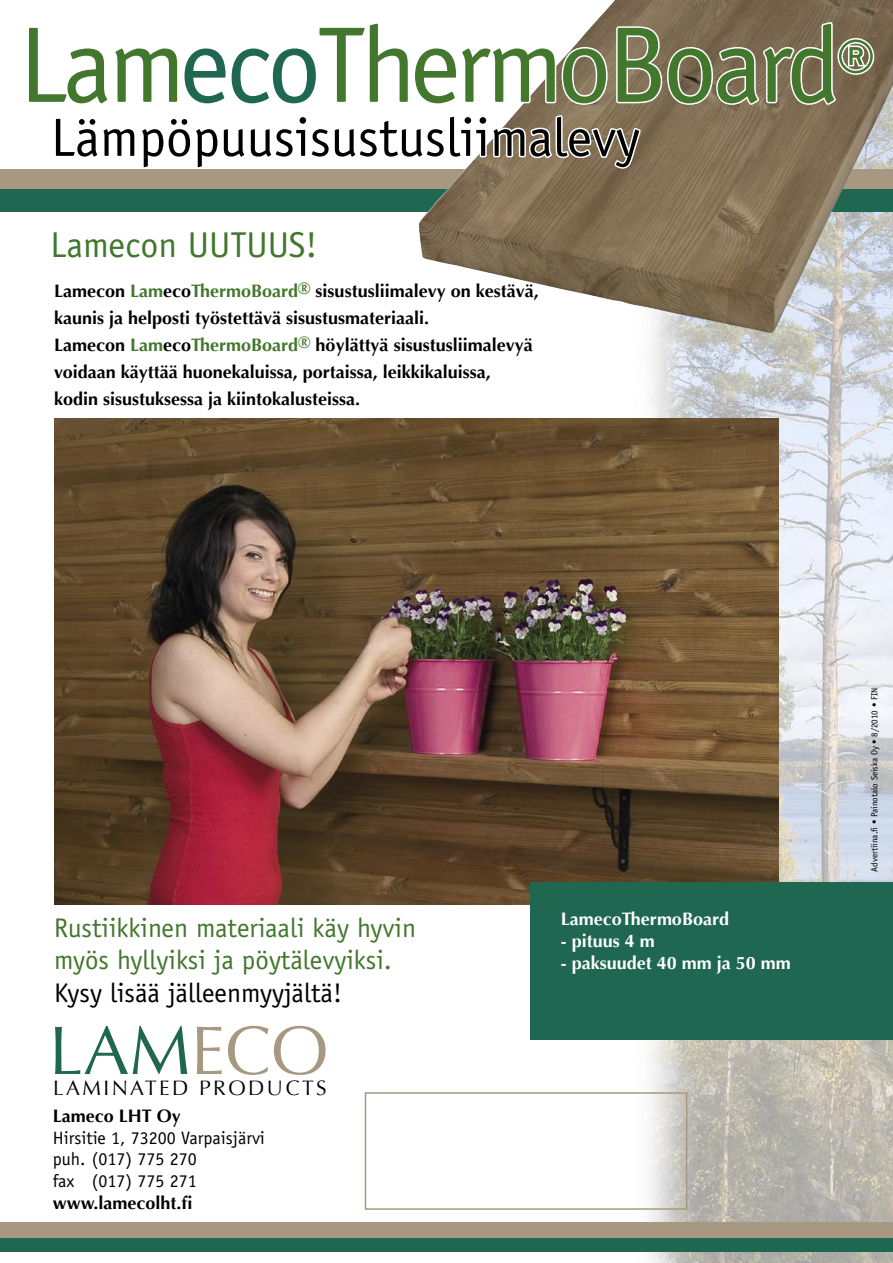
<style>
.page{position:relative;width:893px;height:1263px;background:#fff}
.page>*{position:absolute;margin:0;border:0;box-sizing:border-box;transform-origin:0 0}
.t1{font:108px "Officina Sans";letter-spacing:-.04em;color:#42772d}
.t2{font:68.85px "Optima";color:#1f6750}
.t3{font:54px "Officina Sans";color:#000}
.Normaali{font:36px "Officina Sans";color:#42772d}
.Normaali-2{font:27px/32.4px "Officina Sans";color:#42772d}
.Normaali-3{font:27px "Officina Sans";color:#000}
.t4{font:20.85px "Optima";letter-spacing:.12em;color:#000}
.Normaali-4{font:700 18px/27px "Optima";color:#000}
.t5{font:18px "Officina Sans";color:#000}
.t6{font:700 18px "Optima";color:#fff}
.t7{font:9px "Officina Sans";color:#000}
.s1{color:#1f6750}
.s2{font-size:72px}
.s3{color:#42772d}
.s4{color:#a79881}
</style>
<div class="page">
<img style="left:615px;top:334px;width:278px;height:929px">
<div style="left:0;top:169px;width:893px;height:22px;background:#a79881"></div>
<div style="left:0;top:1224px;width:893px;height:27px;background:#1f6750"></div>
<div style="left:0;top:1222px;width:893px;height:15px;background:#a79881"></div>
<div style="left:0;top:190px;width:893px;height:22px;background:#1f6750"></div>
<div style="left:365px;top:1092px;width:322px;height:118px;border:2px solid #a79881"></div>
<img style="left:54px;top:419px;width:724px;height:486px">
<div style="left:530px;top:882px;width:363px;height:158px;background:#1f6750"></div>
<img style="left:418px;top:0;width:475px;height:334px">
<svg style="left:418px;top:21px;width:191px;height:85px"></svg>
<svg style="left:615px;top:21px;width:261px;height:85px"></svg>
<svg style="left:418px;top:114px;width:225px;height:63px"></svg>
<p class="t1" style="left:19px;top:2px;width:858px">Lam<span class="s1">eco</span>ThermoBoard<span class="s2">®</span></p>
<p class="t3" style="left:51px;top:106px;width:590px">Lämpöpuusisustusliimalevy</p>
<p class="Normaali" style="left:51px;top:223px;width:268px">Lamecon UUTUUS!</p>
<p class="Normaali-4" style="left:54px;top:278px;width:486px">Lamecon <span class="s3">Lam</span>eco<span class="s3">ThermoBoard</span><sup>®</sup> sisustusliimalevy on kestävä,</p>
<p class="Normaali-4" style="left:54px;top:305px;width:377px">kaunis ja helposti työstettävä sisustusmateriaali.</p>
<p class="Normaali-4" style="left:54px;top:332px;width:480px">Lamecon <span class="s3">Lam</span>eco<span class="s3">ThermoBoard</span><sup>®</sup> höylättyä sisustusliimalevyä voidaan käyttää huonekaluissa, portaissa, leikkikaluissa,</p>
<p class="Normaali-4" style="left:54px;top:386px;width:308px">kodin sisustuksessa ja kiintokalusteissa.</p>
<p class="Normaali-2" style="left:54px;top:911px;width:364px">Rustiikkinen materiaali käy hyvin myös hyllyiksi ja pöytälevyiksi.</p>
<p class="Normaali-3" style="left:54px;top:977px;width:289px">Kysy lisää jälleenmyyjältä!</p>
<p class="t2" style="left:49px;top:1011px;width:281px">LAM<span class="s4">ECO</span></p>
<p class="t4" style="left:53px;top:1076px;width:275px">LAMINATED PRODUCTS</p>
<p class="Normaali-4" style="left:53px;top:1103px;width:130px">Lameco LHT Oy</p>
<p class="t5" style="left:53px;top:1127px;width:214px">Hirsitie 1, 73200 Varpaisjärvi</p>
<p class="t5" style="left:53px;top:1149px;width:145px">puh. (017) 775 270</p>
<p class="t5" style="left:53px;top:1170px;width:145px">fax (017) 775 271</p>
<p class="Normaali-4" style="left:53px;top:1189px;width:141px">www.lamecolht.fi</p>
<p class="t6" style="left:561px;top:909px;width:170px">LamecoThermoBoard</p>
<p class="t6" style="left:561px;top:930px;width:96px">- pituus 4 m</p>
<p class="t6" style="left:561px;top:952px;width:232px">- paksuudet 40 mm ja 50 mm</p>
<p class="t7" style="left:869px;top:872px;width:185px;rotate:-90deg">Advertiina.fi • Painotalo Seiska Oy • 8/2010 • FIN</p>
</div>
